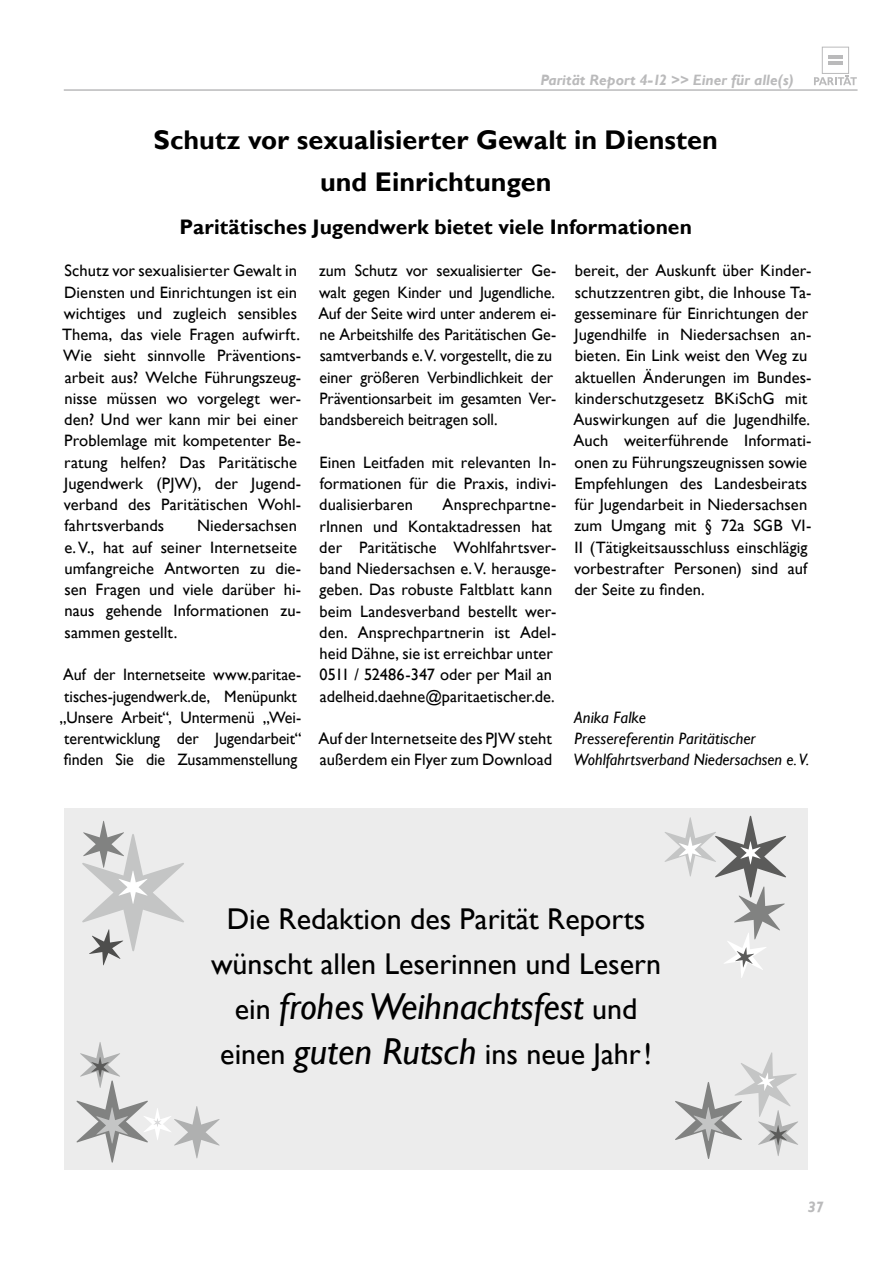
<style>
.page{position:relative;width:893px;height:1263px;background:#fff}
.page>*{position:absolute;margin:0;border:0;box-sizing:border-box;transform-origin:0 0}
.t1{font:italic 37.5px "Gill Sans";color:#000}
.t2{font:30px/45px "Gill Sans";color:#000;text-align:center}
.t3{font:700 27px/42.5px "Gill Sans";color:#000;text-align:center}
.t4{font:700 21px "Gill Sans";color:#000}
.t5{font:16.5px/21.3px "Gill Sans";letter-spacing:.005em;color:#000}
.t6{font:italic 16.5px/21.3px "Gill Sans";color:#000}
.t7{font:italic 700 15px "Gill Sans";color:#bababb}
.s1{font-style:normal;font-size:30px}
.s2{font-style:italic;font-size:37.5px}
</style>
<div class="page">
<hr style="left:64px;top:89px;width:793px;height:2px;background:#bababb">
<hr style="left:828px;top:56px;width:14px;height:3px;background:#bababb">
<hr style="left:828px;top:61px;width:14px;height:4px;background:#bababb">
<div style="left:822px;top:47px;width:27px;height:27px;border:1px solid #bababb"></div>
<svg style="left:814px;top:75px;width:43px;height:10px"></svg>
<div style="left:64px;top:808px;width:744px;height:361px;background:#ececec"></div>
<svg style="left:82px;top:821px;width:102px;height:144px"></svg>
<svg style="left:665px;top:816px;width:121px;height:162px"></svg>
<svg style="left:675px;top:1052px;width:123px;height:107px"></svg>
<svg style="left:77px;top:1042px;width:143px;height:121px"></svg>
<p class="t7" style="left:540px;top:71px;width:255px">Parität Report 4-12 &gt;&gt; Einer für alle(s)</p>
<h3 class="t3" style="left:153px;top:119px;width:566px">Schutz vor sexualisierter Gewalt in Diensten und Einrichtungen</h3>
<p class="t4" style="left:180px;top:214px;width:514px">Paritätisches Jugendwerk bietet viele Informationen</p>
<p class="t5" style="left:573px;top:260px;width:240px">bereit, der Auskunft über Kinder&shy;schutzzentren gibt, die Inhouse Ta&shy;gesseminare für Einrichtungen der Jugendhilfe in Niedersachsen an&shy;bieten. Ein Link weist den Weg zu aktuellen Änderungen im Bundes&shy;kinderschutzgesetz BKiSchG mit Auswirkungen auf die Jugendhilfe.<br>Auch weiterführende Informati&shy;onen zu Führungszeugnissen sowie Empfehlungen des Landesbeirats für Jugendarbeit in Niedersachsen zum Umgang mit § 72a SGB VI-II (Tätigkeitsausschluss einschlägig vorbestrafter Personen) sind auf der Seite zu finden.</p>
<p class="t5" style="left:318px;top:260px;width:239px">zum Schutz vor sexualisierter Ge&shy;walt gegen Kinder und Jugendliche.<br>Auf der Seite wird unter anderem ei&shy;ne Arbeitshilfe des Paritätischen Ge&shy;samtverbands e.V. vorgestellt, die zu einer größeren Verbindlichkeit der Präventionsarbeit im gesamten Ver&shy;bandsbereich beitragen soll.</p>
<p class="t5" style="left:319px;top:452px;width:239px;text-align:justify">Einen Leitfaden mit relevanten In&shy;formationen für die Praxis, indivi&shy;dualisierbaren</p>
<p class="t5" style="left:62px;top:260px;width:241px">Schutz vor sexualisierter Gewalt in<br>Diensten und Einrichtungen ist ein wichtiges und zugleich sensibles<br>Thema, das viele Fragen aufwirft.<br>Wie sieht sinnvolle Präventions&shy;arbeit aus? Welche Führungszeug&shy;nisse müssen wo vorgelegt wer&shy;den? Und wer kann mir bei einer<br>Problemlage mit kompetenter Be&shy;ratung helfen? Das Paritätische<br>Jugendwerk (PJW), der Jugend&shy;verband des Paritätischen Wohl&shy;fahrtsverbands</p>
<p class="t5" style="left:319px;top:494px;width:239px;text-indent:123px">Ansprechpartne&shy;rInnen und Kontaktadressen hat der Paritätische Wohlfahrtsver&shy;band Niedersachsen e.V. herausge&shy;geben. Das robuste Faltblatt kann beim Landesverband bestellt wer&shy;den. Ansprechpartnerin ist Adel&shy;heid Dähne, sie ist erreichbar unter 0511 / 52486-347 oder per Mail an adelheid.daehne@paritaetischer.de.</p>
<p class="t5" style="left:318px;top:728px;width:235px">Auf der Internetseite des PJW steht außerdem ein Flyer zum Download</p>
<p class="t5" style="left:64px;top:516px;width:238px;text-indent:133px">Niedersachsen e.V., hat auf seiner Internetseite umfangreiche Antworten zu die&shy;sen Fragen und viele darüber hi&shy;naus gehende Informationen zu&shy;sammen gestellt.</p>
<p class="t5" style="left:60px;top:664px;width:244px">Auf der Internetseite www.paritae&shy;tisches-jugendwerk.de, Menüpunkt „Unsere Arbeit“, Untermenü „Wei&shy;terentwicklung der Jugendarbeit“ finden Sie die Zusammenstellung</p>
<p class="t6" style="left:574px;top:707px;width:237px">Anika Falke<br>Pressereferentin Paritätischer<br>Wohlfahrtsverband Niedersachsen e.V.</p>
<h2 class="t2" style="left:211px;top:897px;width:451px">Die Redaktion des Parität Reports wünscht allen Leserinnen und Lesern</h2>
<h1 class="t1" style="left:235px;top:985px;width:404px"><span class="s1">ein</span> frohes Weihnachtsfest <span class="s1">und</span></h1>
<h2 class="t2" style="left:220px;top:1032px;width:433px">einen <span class="s2">guten Rutsch</span> ins neue Jahr!</h2>
<p class="t7" style="left:808px;top:1198px;width:17px">37</p>
</div>
